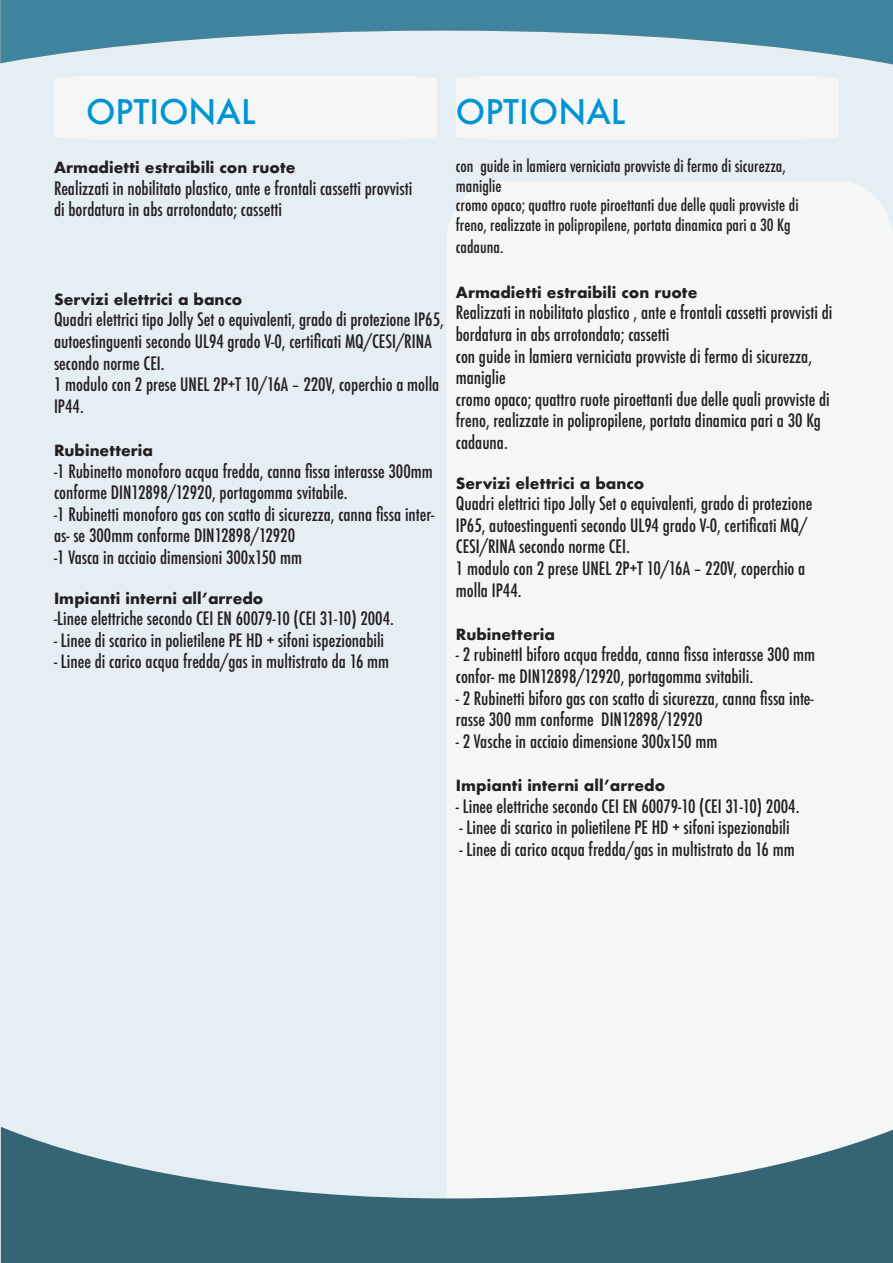
<style>
.page{position:relative;width:893px;height:1263px;background:#e5eef2}
.page>*{position:absolute;margin:0;border:0;box-sizing:border-box;transform-origin:0 0}
.t1{font:500 33px "Futura";color:#0094d4}
.t2{font:500 condensed 18px/21.6px "Futura";color:#231f20}
.t3{font:500 condensed 16.5px/19.8px "Futura";color:#231f20}
.t4{font:700 15px "Futura";color:#231f20}
</style>
<div class="page">
<div style="left:447px;top:181px;width:446px;height:946px;background:#f5f7f7"></div>
<svg style="left:1px;top:1127px;width:892px;height:136px;fill:#356574"></svg>
<svg style="left:0;top:0;width:893px;height:65px;fill:#3e849f"></svg>
<div style="left:54px;top:76px;width:383px;height:63px;background:#f5f7f7"></div>
<div style="left:456px;top:76px;width:383px;height:63px;background:#f5f7f7"></div>
<p class="t1" style="left:86px;top:89px;width:171px">OPTIONAL</p>
<p class="t1" style="left:456px;top:89px;width:171px">OPTIONAL</p>
<p class="t4" style="left:54px;top:156px;width:243px">Armadietti estraibili con ruote</p>
<p class="t2" style="left:54px;top:177px;width:360px">Realizzati in nobilitato plastico, ante e frontali cassetti provvisti di bordatura in abs arrotondato; cassetti</p>
<p class="t3" style="left:456px;top:156px;width:331px">con guide in lamiera verniciata provviste di fermo di sicurezza, maniglie</p>
<p class="t3" style="left:456px;top:195px;width:344px">cromo opaco; quattro ruote piroettanti due delle quali provviste di freno, realizzate in polipropilene, portata dinamica pari a 30 Kg</p>
<p class="t3" style="left:456px;top:237px;width:49px">cadauna.</p>
<p class="t4" style="left:54px;top:288px;width:190px">Servizi elettrici a banco</p>
<p class="t2" style="left:54px;top:309px;width:391px">Quadri elettrici tipo Jolly Set o equivalenti, grado di protezione IP65, autoestinguenti secondo UL94 grado V-0, certificati MQ/CESI/RINA secondo norme CEI.</p>
<p class="t2" style="left:54px;top:374px;width:387px">1 modulo con 2 prese UNEL 2P+T 10/16A – 220V, coperchio a molla<br>IP44.</p>
<p class="t4" style="left:54px;top:439px;width:100px">Rubinetteria</p>
<p class="t2" style="left:54px;top:460px;width:380px">-1 Rubinetto monoforo acqua fredda, canna fissa interasse 300mm conforme DIN12898/12920, portagomma svitabile.</p>
<p class="t2" style="left:54px;top:503px;width:382px">-1 Rubinetti monoforo gas con scatto di sicurezza, canna fissa inter&shy;as- se 300mm conforme DIN12898/12920</p>
<p class="t2" style="left:54px;top:547px;width:250px">-1 Vasca in acciaio dimensioni 300x150 mm</p>
<p class="t4" style="left:54px;top:587px;width:211px">Impianti interni all’arredo</p>
<p class="t2" style="left:54px;top:608px;width:341px">-Linee elettriche secondo CEI EN 60079-10 (CEI 31-10) 2004.</p>
<p class="t2" style="left:54px;top:629px;width:332px">- Linee di scarico in polietilene PE HD + sifoni ispezionabili</p>
<p class="t2" style="left:54px;top:651px;width:337px">- Linee di carico acqua fredda/gas in multistrato da 16 mm</p>
<p class="t4" style="left:456px;top:281px;width:243px">Armadietti estraibili con ruote</p>
<p class="t2" style="left:456px;top:302px;width:378px">Realizzati in nobilitato plastico , ante e frontali cassetti provvisti di bordatura in abs arrotondato; cassetti</p>
<p class="t2" style="left:456px;top:345px;width:358px">con guide in lamiera verniciata provviste di fermo di sicurezza, maniglie</p>
<p class="t2" style="left:456px;top:388px;width:375px">cromo opaco; quattro ruote piroettanti due delle quali provviste di freno, realizzate in polipropilene, portata dinamica pari a 30 Kg cadauna.</p>
<p class="t4" style="left:456px;top:472px;width:190px">Servizi elettrici a banco</p>
<p class="t2" style="left:456px;top:493px;width:358px">Quadri elettrici tipo Jolly Set o equivalenti, grado di protezione<br>IP65, autoestinguenti secondo UL94 grado V-0, certificati MQ/<br>CESI/RINA secondo norme CEI.</p>
<p class="t2" style="left:456px;top:558px;width:351px">1 modulo con 2 prese UNEL 2P+T 10/16A – 220V, coperchio a molla IP44.</p>
<p class="t4" style="left:456px;top:623px;width:100px">Rubinetteria</p>
<p class="t2" style="left:456px;top:644px;width:361px">- 2 rubinettI biforo acqua fredda, canna fissa interasse 300 mm confor- me DIN12898/12920, portagomma svitabili.</p>
<p class="t2" style="left:456px;top:687px;width:359px">- 2 Rubinetti biforo gas con scatto di sicurezza, canna fissa inte&shy;rasse 300 mm conforme DIN12898/12920</p>
<p class="t2" style="left:456px;top:730px;width:263px">- 2 Vasche in acciaio dimensione 300x150 mm</p>
<p class="t4" style="left:456px;top:774px;width:211px">Impianti interni all’arredo</p>
<p class="t2" style="left:456px;top:795px;width:345px">- Linee elettriche secondo CEI EN 60079-10 (CEI 31-10) 2004.</p>
<p class="t2" style="left:460px;top:817px;width:332px">- Linee di scarico in polietilene PE HD + sifoni ispezionabili</p>
<p class="t2" style="left:460px;top:838px;width:337px">- Linee di carico acqua fredda/gas in multistrato da 16 mm</p>
</div>
